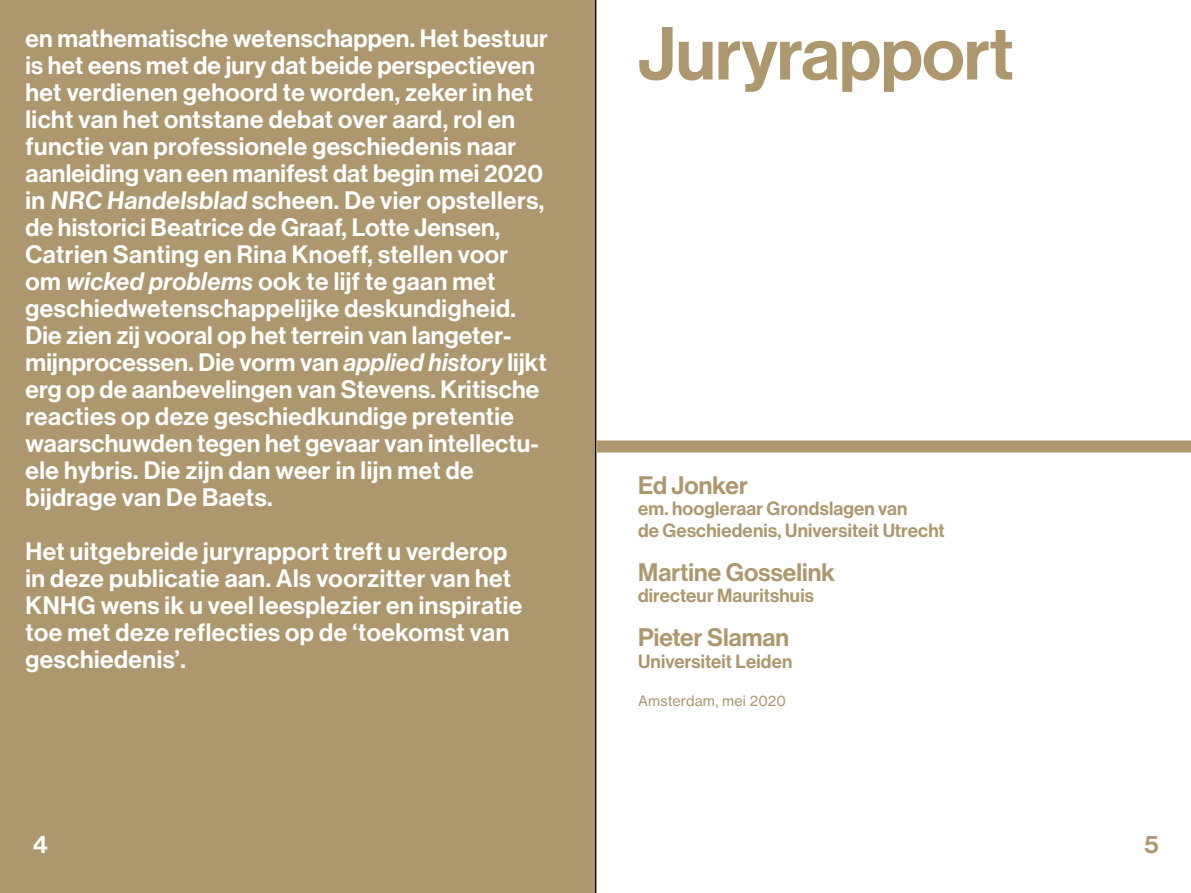
<style>
.page{position:relative;width:1191px;height:893px;background:#fff}
.page>*{position:absolute;margin:0;border:0;box-sizing:border-box;transform-origin:0 0}
.t1{font:73.5px "N Haas Grotesk DS Pro 65 Md";letter-spacing:-.005em;color:#ad976e}
.t2{font:24.75px/27px "N Haas Grotesk DS Pro 65 Md";letter-spacing:.015em;color:#fff}
.t3{font:24.75px "N Haas Grotesk DS Pro 65 Md";letter-spacing:.005em;color:#ad976e}
.t4{font:18.75px/21.6px "N Haas Grotesk DS Pro 65 Md";letter-spacing:.01em;color:#ad976e}
.t5{font:14.25px "N Haas Grotesk TX Pro 55 Rg";letter-spacing:.005em;color:#ad976e}
.s1{font-family:"N Haas Grotesk DS Pro 66 Md It"}
</style>
<div class="page">
<div style="left:0;top:0;width:596px;height:893px;background:#ad976e"></div>
<div style="left:595px;top:440px;width:596px;height:12px;background:#ad976e"></div>
<hr style="left:595px;top:0;width:1px;height:893px;background:#000">
<p class="t2" style="left:26px;top:25px;width:524px">en mathematische wetenschappen. Het bestuur is het eens met de jury dat beide perspectieven het verdienen gehoord te worden, zeker in het licht van het ontstane debat over aard, rol en functie van professionele geschiedenis naar aanleiding van een manifest dat begin mei 2020 in NRC Handelsblad scheen. De vier opstellers, de historici Beatrice de Graaf, Lotte Jensen, Catrien Santing en Rina Knoeff, stellen voor om <span class="s1">wicked problems</span> ook te lijf te gaan met geschiedwetenschappelijke deskundigheid.<br>Die zien zij vooral op het terrein van langeter&shy;mijnprocessen. Die vorm van <span class="s1">applied history</span> lijkt erg op de aanbevelingen van Stevens. Kritische reacties op deze geschiedkundige pretentie waarschuwden tegen het gevaar van intellectu&shy;ele hybris. Die zijn dan weer in lijn met de bijdrage van De Baets.</p>
<p class="t2" style="left:26px;top:538px;width:498px">Het uitgebreide juryrapport treft u verderop in deze publicatie aan. Als voorzitter van het KNHG wens ik u veel leesplezier en inspiratie toe met deze reflecties op de ‘toekomst van geschiedenis’.</p>
<h1 class="t1" style="left:638px;top:11px;width:377px">Juryrapport</h1>
<p class="t3" style="left:638px;top:471px;width:111px">Ed Jonker</p>
<p class="t4" style="left:638px;top:498px;width:308px">em. hoogleraar Grondslagen van<br>de Geschiedenis, Universiteit Utrecht</p>
<p class="t3" style="left:638px;top:558px;width:198px">Martine Gosselink</p>
<p class="t4" style="left:638px;top:585px;width:177px">directeur Mauritshuis</p>
<p class="t3" style="left:638px;top:623px;width:153px">Pieter Slaman</p>
<p class="t4" style="left:638px;top:651px;width:156px">Universiteit Leiden</p>
<p class="t5" style="left:638px;top:692px;width:149px">Amsterdam, mei 2020</p>
<p class="t2" style="left:33px;top:831px;width:16px">4</p>
<p class="t3" style="left:1144px;top:830px;width:16px">5</p>
</div>
